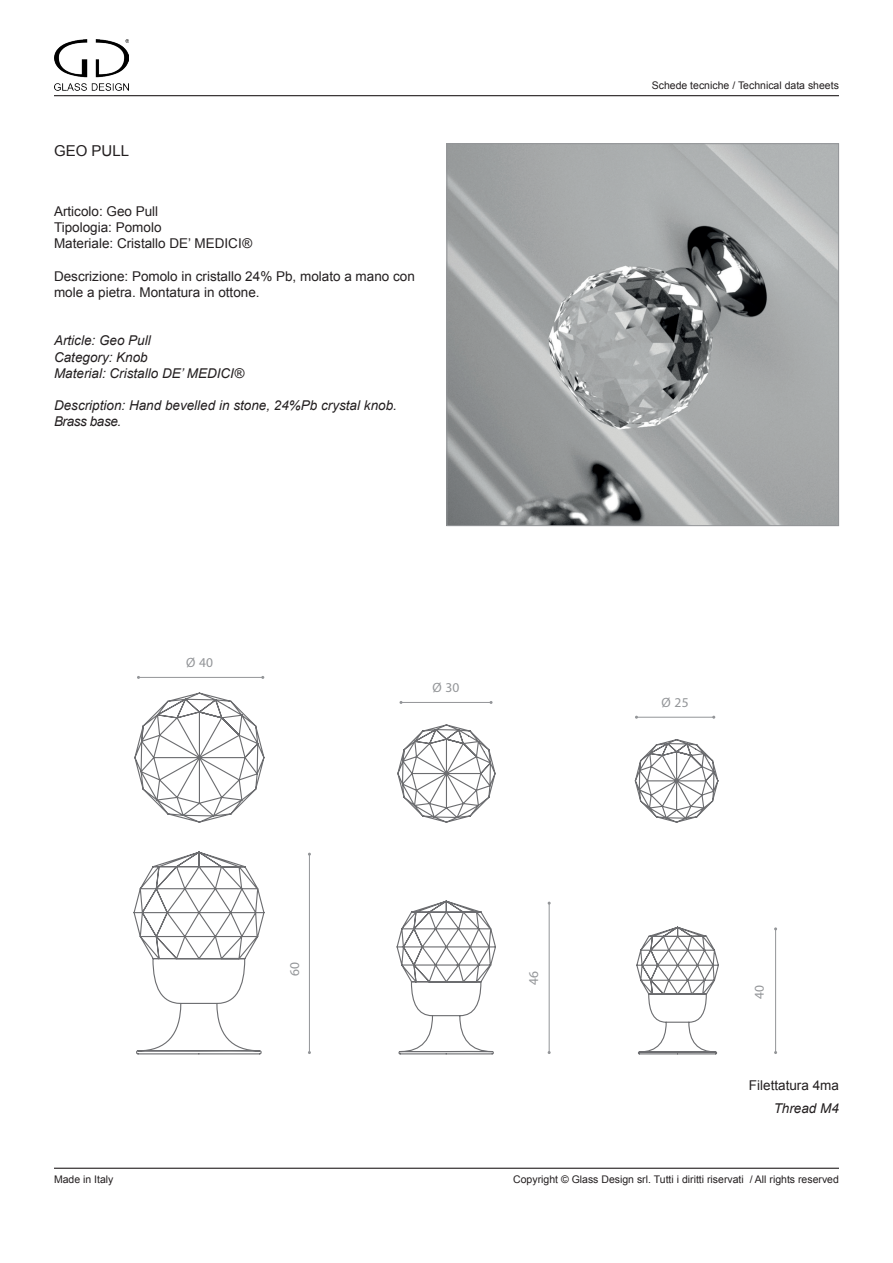
<style>
.page{position:relative;width:893px;height:1263px;background:#fff}
.page>*{position:absolute;margin:0;border:0;box-sizing:border-box;transform-origin:0 0}
.t1{font:15px "Arial";color:#231f20}
.t2{font:13.5px/16.2px "Arial";color:#231f20}
.t3{font:italic 13.5px "Arial";color:#231f20}
.t4{font:13.5px "Myriad Pro";letter-spacing:.025em;color:#939598}
.t5{font:italic 13.5px "Arial";letter-spacing:-.03em;color:#231f20}
.t6{font:10.5px "Arial";color:#231f20}
.s1{font-style:italic}
</style>
<div class="page">
<img style="left:54px;top:39px;width:75px;height:52px">
<hr style="left:54px;top:95px;width:785px;height:1px;background:#231f20">
<hr style="left:54px;top:1168px;width:785px;height:1px;background:#231f20">
<img style="left:448px;top:145px;width:389px;height:379px">
<div style="left:446px;top:143px;width:393px;height:383px;border:1px solid #939598"></div>
<svg style="left:396px;top:900px;width:100px;height:155px"></svg>
<hr style="left:549px;top:903px;width:1px;height:149px;background:#939598">
<svg style="left:133px;top:851px;width:132px;height:204px"></svg>
<hr style="left:309px;top:854px;width:1px;height:198px;background:#939598">
<svg style="left:134px;top:692px;width:131px;height:131px"></svg>
<hr style="left:138px;top:677px;width:125px;height:1px;background:#939598">
<svg style="left:397px;top:724px;width:99px;height:99px"></svg>
<hr style="left:401px;top:702px;width:90px;height:1px;background:#939598">
<svg style="left:636px;top:926px;width:83px;height:129px"></svg>
<hr style="left:775px;top:929px;width:1px;height:123px;background:#939598">
<svg style="left:634px;top:739px;width:85px;height:84px"></svg>
<hr style="left:636px;top:717px;width:78px;height:1px;background:#939598">
<p class="t1" style="left:54px;top:141px;width:77px">GEO PULL</p>
<p class="t2" style="left:54px;top:203px;width:106px">Articolo: Geo Pull</p>
<p class="t2" style="left:54px;top:219px;width:109px">Tipologia: Pomolo</p>
<p class="t2" style="left:54px;top:236px;width:199px">Materiale: Cristallo DE’ MEDICI<span class="s1">®</span></p>
<p class="t2" style="left:54px;top:268px;width:362px">Descrizione: Pomolo in cristallo 24% Pb, molato a mano con mole a pietra. Montatura in ottone.</p>
<p class="t3" style="left:54px;top:332px;width:98px">Article: Geo Pull</p>
<p class="t3" style="left:54px;top:348px;width:95px">Category: Knob</p>
<p class="t3" style="left:54px;top:364px;width:191px">Material: Cristallo DE’ MEDICI®</p>
<p class="t3" style="left:54px;top:397px;width:344px">Description: Hand bevelled in stone, 24%Pb crystal knob.</p>
<p class="t5" style="left:54px;top:413px;width:69px">Brass base.</p>
<p class="t4" style="left:186px;top:654px;width:29px">Ø 40</p>
<p class="t4" style="left:432px;top:679px;width:29px">Ø 30</p>
<p class="t4" style="left:286px;top:976px;width:16px;rotate:-90deg">60</p>
<p class="t4" style="left:525px;top:985px;width:16px;rotate:-90deg">46</p>
<p class="t6" style="left:652px;top:79px;width:189px">Schede tecniche / Technical data sheets</p>
<p class="t4" style="left:662px;top:694px;width:29px">Ø 25</p>
<p class="t4" style="left:751px;top:999px;width:16px;rotate:-90deg">40</p>
<p class="t2" style="left:749px;top:1077px;width:92px">Filettatura 4ma</p>
<p class="t3" style="left:774px;top:1099px;width:67px">Thread M4</p>
<p class="t6" style="left:54px;top:1173px;width:61px">Made in Italy</p>
<p class="t6" style="left:513px;top:1173px;width:327px">Copyright © Glass Design srl. Tutti i diritti riservati / All rights reserved</p>
</div>
